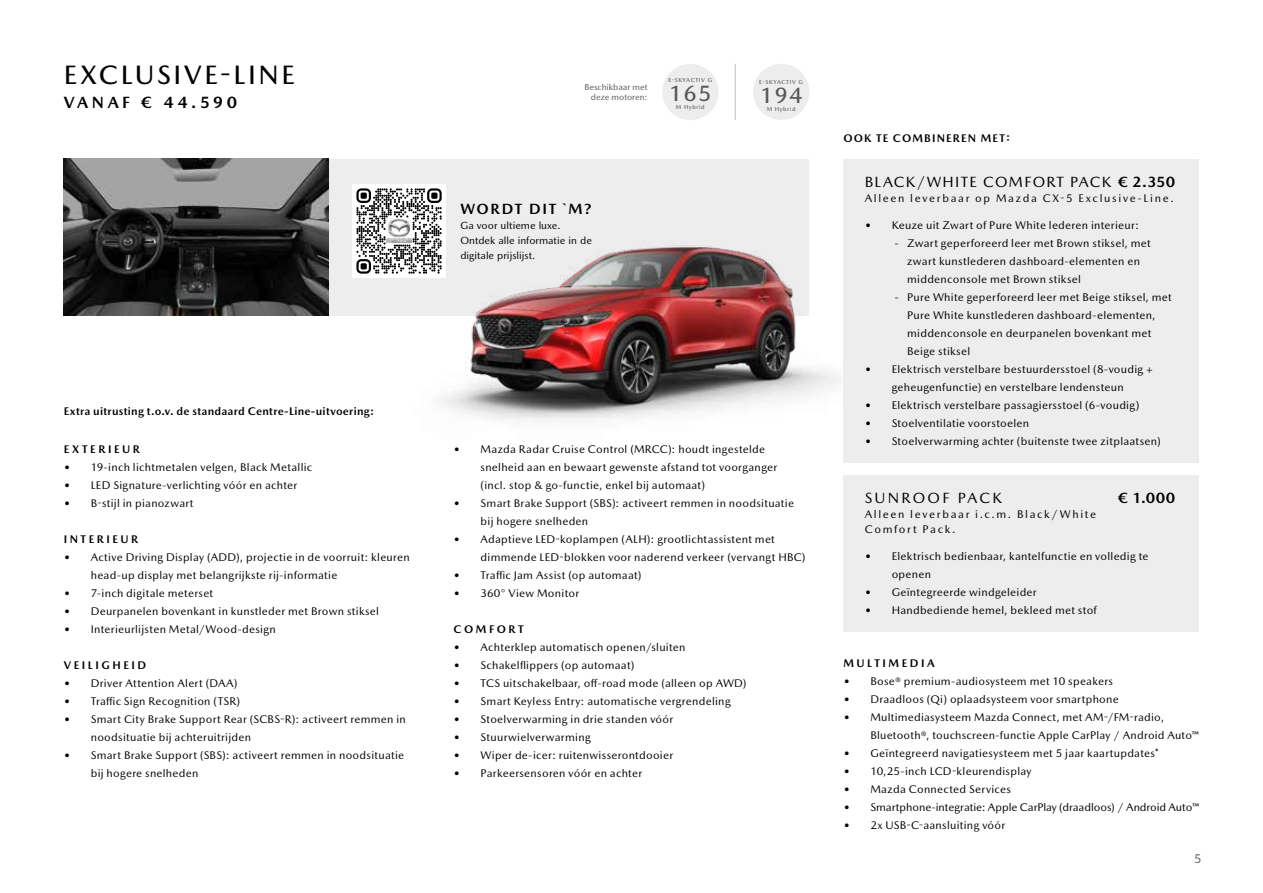
<style>
.page{position:relative;width:1263px;height:893px;background:#fff}
.page>*{position:absolute;margin:0;border:0;box-sizing:border-box;transform-origin:0 0}
.t1{font:500 27px "Mazda Type";letter-spacing:.1em;color:#000}
.t2{font:500 22.5px "Mazda Type";letter-spacing:.05em;color:#575756}
.t3{font:700 16.5px "Mazda Type";letter-spacing:.215em;color:#000}
.t4{font:15px "Mazda Type";letter-spacing:.09em;color:#000}
.t5{font:700 15px "Mazda Type";letter-spacing:.105em;color:#000}
.t6{font:15px "Mazda Type";letter-spacing:.155em;color:#000}
.t7{font:12.75px "Mazda Type";color:#575756}
.t8{font:11.25px/18px "Mazda Type";letter-spacing:.025em;color:#000}
.t9{font:11.25px/15px "Mazda Type";letter-spacing:.15em;color:#000}
.t10{font:11.25px "Mazda Type";letter-spacing:-.005em;color:#000}
.t11{font:700 11.25px "Mazda Type";letter-spacing:.025em;color:#000}
.t12{font:700 11.25px "Mazda Type";letter-spacing:.225em;color:#000}
.t13{font:700 11.25px "Mazda Type";letter-spacing:.1em;color:#000}
.t14{font:10.5px/15px "Mazda Type";color:#000}
.t15{font:8.7px/10.5px "Mazda Type";color:#575756;text-align:right}
.t16{font:500 5.85px "Mazda Type";letter-spacing:.1em;color:#575756}
.s1{font-weight:700}
</style>
<div class="page">
<div style="left:662px;top:64px;width:56px;height:56px;background:#ededed;border-radius:50%"></div>
<div style="left:753px;top:64px;width:56px;height:56px;background:#ededed;border-radius:50%"></div>
<hr style="left:735px;top:64px;width:1px;height:56px;background:#c1c0c0">
<div style="left:329px;top:159px;width:480px;height:156px;background:#ededed"></div>
<img style="left:64px;top:159px;width:265px;height:156px">
<img style="left:395px;top:245px;width:446px;height:175px">
<div style="left:352px;top:184px;width:94px;height:94px;background:#fff"></div>
<svg style="left:356px;top:188px;width:86px;height:86px"></svg>
<img style="left:386px;top:219px;width:27px;height:24px">
<div style="left:843px;top:475px;width:356px;height:156px;background:#ededed"></div>
<div style="left:843px;top:159px;width:356px;height:303px;background:#ededed"></div>
<h1 class="t1" style="left:64px;top:59px;width:233px">EXCLUSIVE-LINE</h1>
<h3 class="t3" style="left:64px;top:92px;width:175px">VANAF € 44.590</h3>
<p class="t11" style="left:64px;top:404px;width:312px">Extra uitrusting t.o.v. de standaard Centre-Line-uitvoering:</p>
<p class="t12" style="left:64px;top:442px;width:77px">EXTERIEUR</p>
<p class="t8" style="left:64px;top:458px;width:250px">• 19-inch lichtmetalen velgen, Black Metallic</p>
<p class="t8" style="left:64px;top:476px;width:235px">• LED Signature-verlichting vóór en achter</p>
<p class="t8" style="left:64px;top:494px;width:131px">• B-stijl in pianozwart</p>
<p class="t12" style="left:64px;top:532px;width:76px">INTERIEUR</p>
<p class="t8" style="left:91px;top:548px;width:321px;text-indent:-27px">• Active Driving Display (ADD), projectie in de voorruit: kleuren head-up display met belangrijkste rij-informatie</p>
<p class="t8" style="left:64px;top:584px;width:151px">• 7-inch digitale meterset</p>
<p class="t8" style="left:64px;top:602px;width:317px">• Deurpanelen bovenkant in kunstleder met Brown stiksel</p>
<p class="t8" style="left:64px;top:620px;width:214px">• Interieurlijsten Metal/Wood-design</p>
<p class="t12" style="left:64px;top:658px;width:84px">VEILIGHEID</p>
<p class="t8" style="left:64px;top:674px;width:175px">• Driver Attention Alert (DAA)</p>
<p class="t8" style="left:64px;top:692px;width:178px">• Traffic Sign Recognition (TSR)</p>
<p class="t8" style="left:91px;top:710px;width:317px;text-indent:-27px">• Smart City Brake Support Rear (SCBS-R): activeert remmen in noodsituatie bij achteruitrijden</p>
<p class="t8" style="left:91px;top:746px;width:315px;text-indent:-27px">• Smart Brake Support (SBS): activeert remmen in noodsituatie bij hogere snelheden</p>
<p class="t15" style="left:584px;top:82px;width:65px">Beschikbaar met deze motoren:</p>
<p class="t16" style="left:668px;top:76px;width:45px">E-SKYACTIV G</p>
<h2 class="t2" style="left:669px;top:80px;width:44px">165</h2>
<p class="t16" style="left:676px;top:103px;width:30px">M Hybrid</p>
<h3 class="t5" style="left:460px;top:200px;width:133px">WORDT DIT `M?</h3>
<p class="t14" style="left:460px;top:218px;width:133px">Ga voor ultieme luxe.<br>Ontdek alle informatie in de digitale prijslijst.</p>
<p class="t16" style="left:759px;top:78px;width:45px">E-SKYACTIV G</p>
<h2 class="t2" style="left:760px;top:82px;width:44px">194</h2>
<p class="t16" style="left:767px;top:105px;width:30px">M Hybrid</p>
<p class="t8" style="left:481px;top:440px;width:298px;text-indent:-27px">• Mazda Radar Cruise Control (MRCC): houdt ingestelde snelheid aan en bewaart gewenste afstand tot voorganger (incl. stop &amp; go-functie, enkel bij automaat)</p>
<p class="t8" style="left:481px;top:494px;width:315px;text-indent:-27px">• Smart Brake Support (SBS): activeert remmen in noodsituatie bij hogere snelheden</p>
<p class="t8" style="left:481px;top:530px;width:326px;text-indent:-27px">• Adaptieve LED-koplampen (ALH): grootlichtassistent met dimmende LED-blokken voor naderend verkeer (vervangt HBC)</p>
<p class="t8" style="left:454px;top:566px;width:189px">• Traffic Jam Assist (op automaat)</p>
<p class="t8" style="left:454px;top:584px;width:127px">• 360° View Monitor</p>
<p class="t12" style="left:454px;top:622px;width:72px">COMFORT</p>
<p class="t8" style="left:454px;top:638px;width:233px">• Achterklep automatisch openen/sluiten</p>
<p class="t8" style="left:454px;top:656px;width:182px">• Schakelflippers (op automaat)</p>
<p class="t8" style="left:454px;top:674px;width:294px">• TCS uitschakelbaar, off-road mode (alleen op AWD)</p>
<p class="t8" style="left:454px;top:692px;width:279px">• Smart Keyless Entry: automatische vergrendeling</p>
<p class="t8" style="left:454px;top:710px;width:221px">• Stoelverwarming in drie standen vóór</p>
<p class="t8" style="left:454px;top:728px;width:139px">• Stuurwielverwarming</p>
<p class="t8" style="left:454px;top:746px;width:221px">• Wiper de-icer: ruitenwisserontdooier</p>
<p class="t8" style="left:454px;top:764px;width:190px">• Parkeersensoren vóór en achter</p>
<p class="t13" style="left:843px;top:131px;width:168px">OOK TE COMBINEREN MET:</p>
<h3 class="t4" style="left:865px;top:173px;width:312px">BLACK/WHITE COMFORT PACK <span class="s1">€ 2.350</span></h3>
<p class="t9" style="left:865px;top:191px;width:311px">Alleen leverbaar op Mazda CX-5 Exclusive-Line.</p>
<p class="t8" style="left:865px;top:216px;width:276px">• Keuze uit Zwart of Pure White lederen interieur:</p>
<p class="t8" style="left:907px;top:234px;width:245px;text-indent:-13px">- Zwart geperforeerd leer met Brown stiksel, met zwart kunstlederen dashboard-elementen en middenconsole met Brown stiksel</p>
<p class="t8" style="left:907px;top:288px;width:266px;text-indent:-13px">- Pure White geperforeerd leer met Beige stiksel, met Pure White kunstlederen dashboard-elementen, middenconsole en deurpanelen bovenkant met Beige stiksel</p>
<p class="t8" style="left:865px;top:360px;width:290px;text-align:center">• Elektrisch verstelbare bestuurdersstoel (8-voudig + geheugenfunctie) en verstelbare lendensteun</p>
<p class="t8" style="left:865px;top:396px;width:276px">• Elektrisch verstelbare passagiersstoel (6-voudig)</p>
<p class="t8" style="left:865px;top:414px;width:166px">• Stoelventilatie voorstoelen</p>
<p class="t8" style="left:865px;top:432px;width:298px">• Stoelverwarming achter (buitenste twee zitplaatsen)</p>
<h3 class="t6" style="left:865px;top:489px;width:139px">SUNROOF PACK</h3>
<h3 class="t5" style="left:1118px;top:489px;width:59px">€ 1.000</h3>
<p class="t9" style="left:865px;top:507px;width:233px">Alleen leverbaar i.c.m. Black/White<br>Comfort Pack.</p>
<p class="t8" style="left:892px;top:547px;width:258px;text-indent:-27px">• Elektrisch bedienbaar, kantelfunctie en volledig te openen</p>
<p class="t8" style="left:865px;top:583px;width:174px">• Geïntegreerde windgeleider</p>
<p class="t8" style="left:865px;top:601px;width:234px">• Handbediende hemel, bekleed met stof</p>
<p class="t12" style="left:843px;top:656px;width:93px">MULTIMEDIA</p>
<p class="t8" style="left:843px;top:672px;width:271px">• Bose® premium-audiosysteem met 10 speakers</p>
<p class="t8" style="left:843px;top:690px;width:277px">• Draadloos (Qi) oplaadsysteem voor smartphone</p>
<p class="t8" style="left:870px;top:708px;width:330px;text-indent:-27px">• Multimediasysteem Mazda Connect, met AM-/FM-radio,<br>Bluetooth®, touchscreen-functie Apple CarPlay / Android Auto™</p>
<p class="t8" style="left:843px;top:744px;width:317px">• Geïntegreerd navigatiesysteem met 5 jaar kaartupdates*</p>
<p class="t8" style="left:843px;top:762px;width:190px">• 10,25-inch LCD-kleurendisplay</p>
<p class="t8" style="left:843px;top:780px;width:169px">• Mazda Connected Services</p>
<p class="t10" style="left:843px;top:801px;width:357px">• Smartphone-integratie: Apple CarPlay (draadloos) / Android Auto™</p>
<p class="t8" style="left:843px;top:816px;width:163px">• 2x USB-C-aansluiting vóór</p>
<p class="t7" style="left:1194px;top:851px;width:9px">5</p>
</div>
